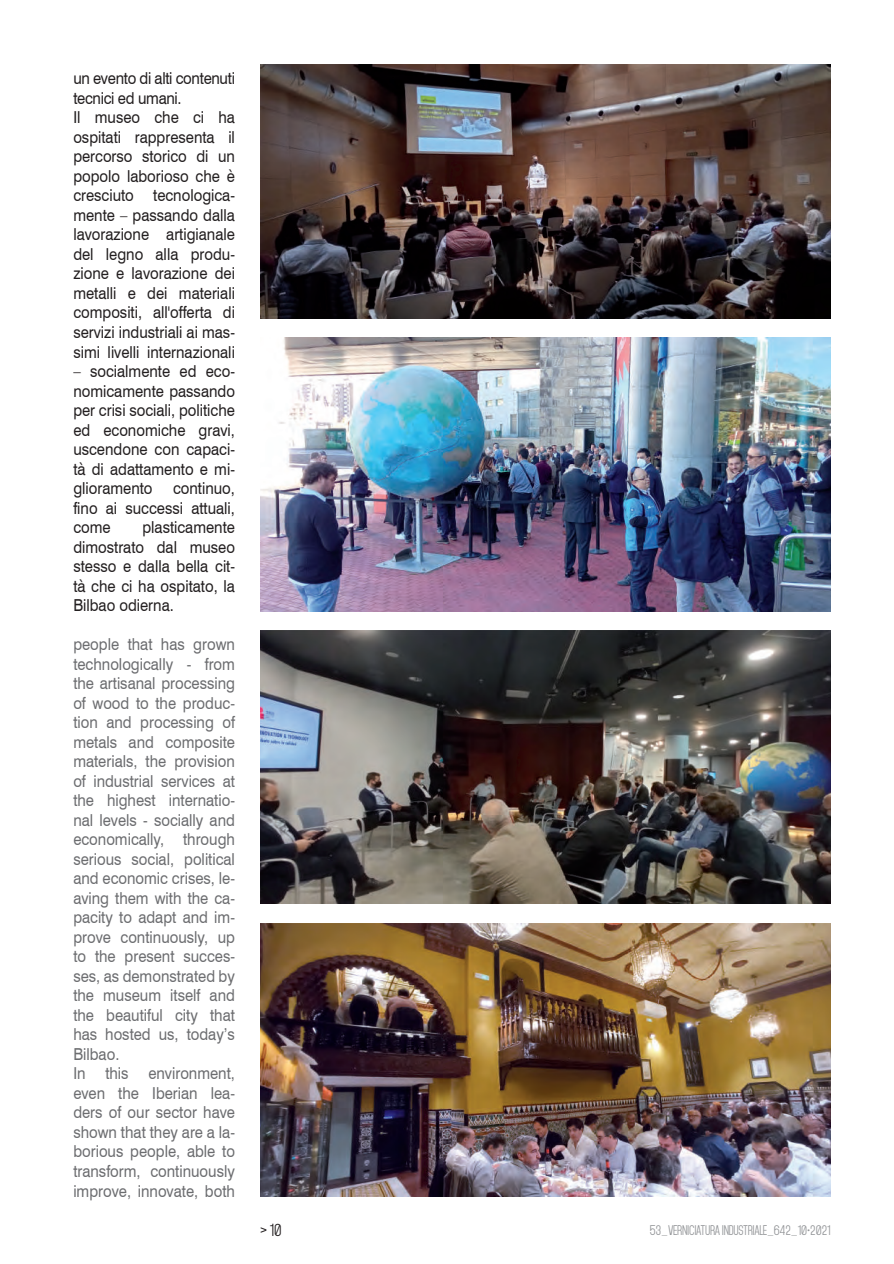
<style>
.page{position:relative;width:894px;height:1264px;background:#fff}
.page>*{position:absolute;margin:0;border:0;box-sizing:border-box;transform-origin:0 0}
.t1{font:16.5px/19.5px "Swiss 721 BT";color:#6c6d70;scale:.9 1}
.t2{font:16.5px/19.5px "Swiss 721 BT";color:#231f20;text-align:justify;scale:.9 1}
.t3{font:15px "Mohave";color:#231f20}
.t4{font:12px "Mohave";letter-spacing:-.03em;color:#939598}
</style>
<div class="page">
<img style="left:260px;top:65px;width:570px;height:253px">
<img style="left:260px;top:338px;width:570px;height:273px">
<img style="left:260px;top:630px;width:570px;height:273px">
<img style="left:260px;top:923px;width:570px;height:273px">
<p class="t2" style="left:73px;top:69px;width:181px;text-align:left">un evento di alti contenuti tecnici ed umani.<br>Il museo che ci ha ospitati rappresenta il percorso storico di un popolo laborioso che è cresciuto tecnologica&shy;mente – passando dalla lavorazione artigianale del legno alla produ&shy;zione e lavorazione dei metalli e dei materiali compositi, all'offerta di servizi industriali ai mas&shy;simi livelli internazionali</p>
<p class="t2" style="left:73px;top:361px;width:181px">– socialmente ed eco&shy;nomicamente passando per crisi sociali, politiche ed economiche gravi, uscendone con capaci&shy;tà di adattamento e mi&shy;glioramento continuo, fino ai successi attuali, come</p>
<p class="t2" style="left:73px;top:517px;width:181px;text-indent:69px">plasticamente dimostrato dal museo stesso e dalla bella cit&shy;tà che ci ha ospitato, la Bilbao odierna.</p>
<p class="t1" style="left:73px;top:634px;width:181px">people that has grown technologically - from the artisanal processing of wood to the produc&shy;tion and processing of metals and composite materials, the provision of industrial services at the highest internatio&shy;nal levels - socially and economically, through serious social, political and economic crises, le&shy;aving them with the ca&shy;pacity to adapt and im&shy;prove continuously, up to the present succes&shy;ses, as demonstrated by the museum itself and the beautiful city that has hosted us, today’s<br>Bilbao.<br>In this environment, even the Iberian lea&shy;ders of our sector have shown that they are a la&shy;borious people, able to transform, continuously improve, innovate, both</p>
<p class="t3" style="left:260px;top:1220px;width:23px">&gt; 10</p>
<p class="t4" style="left:650px;top:1222px;width:182px">53_VERNICIATURA INDUSTRIALE_642_10•2021</p>
</div>
